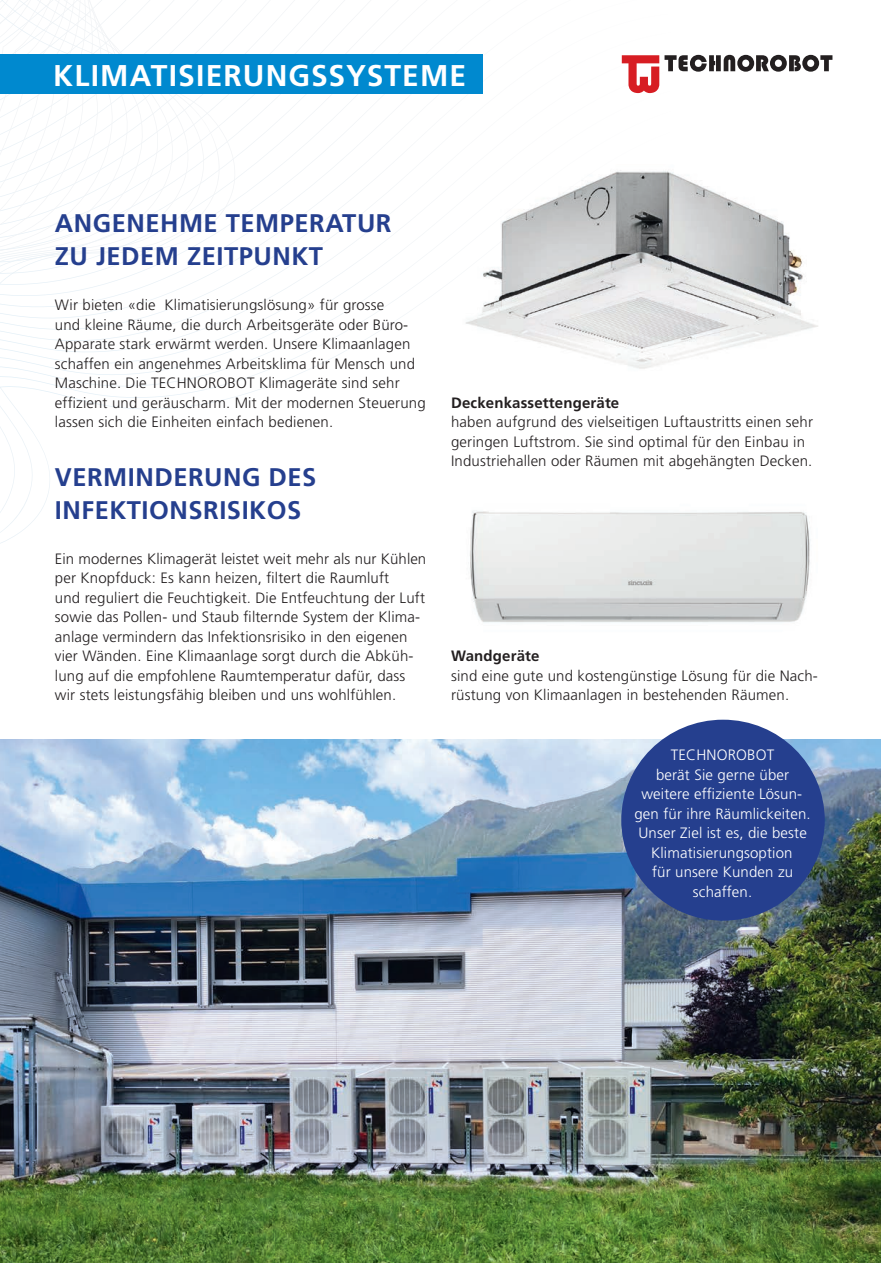
<style>
.page{position:relative;width:881px;height:1263px;background:#fff}
.page>*{position:absolute;margin:0;border:0;box-sizing:border-box;transform-origin:0 0}
.t1{font:700 30px "Frutiger LT Std";letter-spacing:.04em;color:#fff}
.t2{font:700 25.5px/33px "Frutiger LT Std";letter-spacing:.02em;color:#253f8e}
.t3{font:300 15px/19.5px "Frutiger LT";letter-spacing:.01em;color:#231f20}
.t4{font:300 15px/19.5px "Frutiger LT";letter-spacing:.01em;color:#fff;text-align:center}
.t5{font:700 15px "Frutiger LT Std";letter-spacing:.01em;color:#231f20}
</style>
<div class="page">
<img style="left:0;top:739px;width:880px;height:524px">
<img style="left:687px;top:180px;width:131px;height:177px">
<svg style="left:551px;top:93px;width:136px;height:276px"></svg>
<svg style="left:504px;top:200px;width:47px;height:146px;background:#d3d4d5"></svg>
<svg style="left:0;top:0;width:243px;height:544px"></svg>
<div style="left:0;top:55px;width:482px;height:39px;background:#0089cf"></div>
<svg style="left:621px;top:55px;width:211px;height:38px"></svg>
<img style="left:470px;top:510px;width:340px;height:113px">
<div style="left:621px;top:720px;width:203px;height:201px;background:#253f8e;border-radius:50%"></div>
<h1 class="t1" style="left:53px;top:58px;width:414px">KLIMATISIERUNGSSYSTEME</h1>
<h2 class="t2" style="left:55px;top:207px;width:338px">ANGENEHME TEMPERATUR<br>ZU JEDEM ZEITPUNKT</h2>
<p class="t3" style="left:55px;top:295px;width:372px">Wir bieten «die Klimatisierungslösung» für grosse<br>und kleine Räume, die durch Arbeitsgeräte oder Büro-Apparate stark erwärmt werden. Unsere Klimaanlagen schaffen ein angenehmes Arbeitsklima für Mensch und Maschine. Die TECHNOROBOT Klimageräte sind sehr effizient und geräuscharm. Mit der modernen Steuerung lassen sich die Einheiten einfach bedienen.</p>
<h2 class="t2" style="left:55px;top:460px;width:263px">VERMINDERUNG DES<br>INFEKTIONSRISIKOS</h2>
<p class="t3" style="left:55px;top:549px;width:373px">Ein modernes Klimagerät leistet weit mehr als nur Kühlen per Knopfduck: Es kann heizen, filtert die Raumluft<br>und reguliert die Feuchtigkeit. Die Entfeuchtung der Luft sowie das Pollen- und Staub filternde System der Klima&shy;anlage vermindern das Infektionsrisiko in den eigenen vier Wänden. Eine Klimaanlage sorgt durch die Abküh&shy;lung auf die empfohlene Raumtemperatur dafür, dass wir stets leistungsfähig bleiben und uns wohlfühlen.</p>
<p class="t5" style="left:451px;top:394px;width:170px">Deckenkassettengeräte</p>
<p class="t3" style="left:451px;top:412px;width:363px">haben aufgrund des vielseitigen Luftaustritts einen sehr geringen Luftstrom. Sie sind optimal für den Einbau in<br>Industriehallen oder Räumen mit abgehängten Decken.</p>
<p class="t5" style="left:451px;top:647px;width:90px">Wandgeräte</p>
<p class="t3" style="left:451px;top:666px;width:368px">sind eine gute und kostengünstige Lösung für die Nach&shy;rüstung von Klimaanlagen in bestehenden Räumen.</p>
<p class="t4" style="left:634px;top:746px;width:178px">TECHNOROBOT<br>berät Sie gerne über weitere effiziente Lösun&shy;gen für ihre Räumlickeiten.<br>Unser Ziel ist es, die beste<br>Klimatisierungsoption<br>für unsere Kunden zu schaffen.</p>
</div>
